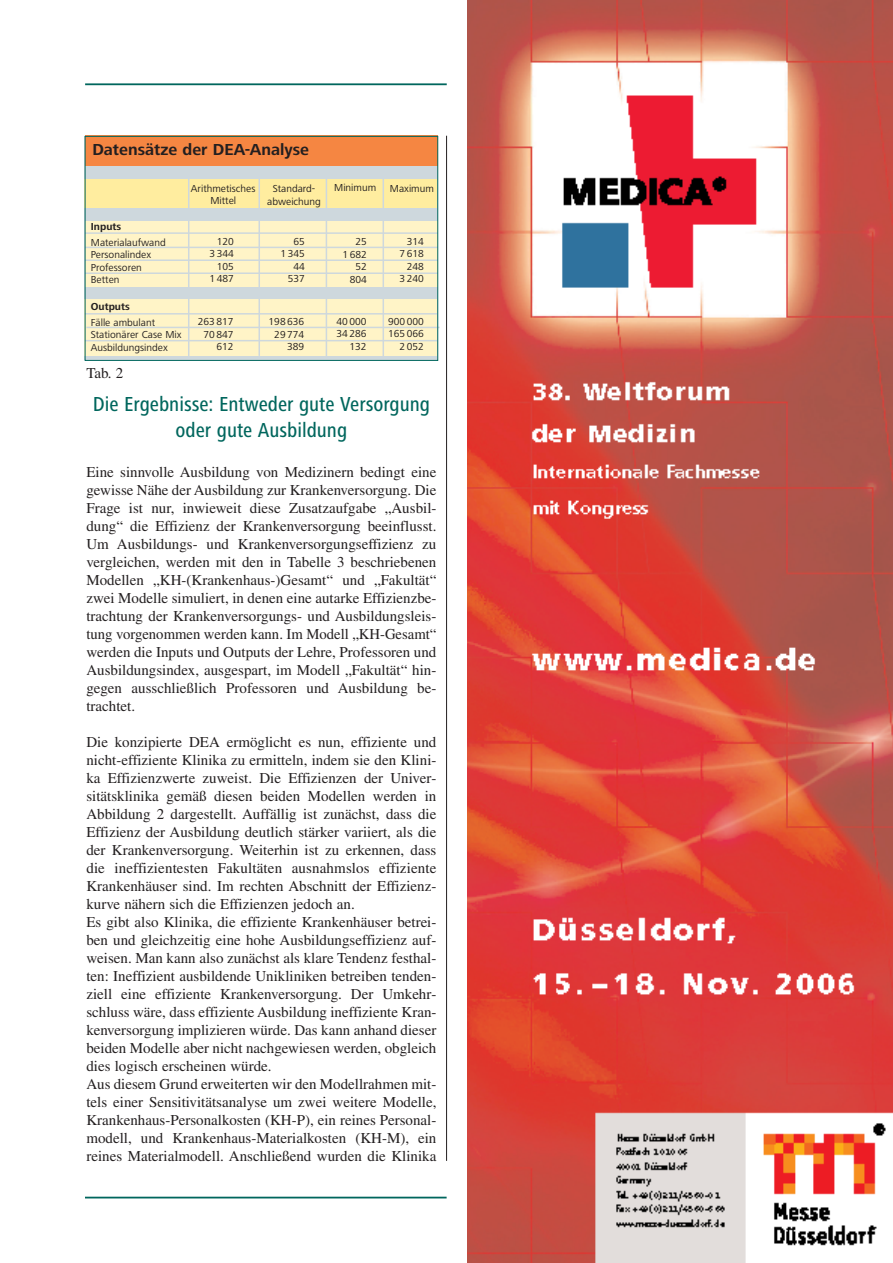
<style>
.page{position:relative;width:893px;height:1263px;background:#fff}
.page>*{position:absolute;margin:0;border:0;box-sizing:border-box;transform-origin:0 0}
.t1{font:500 condensed 21px/25.2px "Frutiger Next LT";color:#00665d;text-align:center}
.t2{font:700 16.5px "Frutiger Next LT";color:#231f20}
.t3{font:15px/18px "Times";color:#231f20;text-align:justify}
.t4{font:10.5px/12.6px "Frutiger Next LT";color:#231f20;text-align:right}
.t5{font:700 10.5px "Frutiger Next LT";color:#231f20}
</style>
<div class="page">
<div style="left:85px;top:136px;width:353px;height:224px;background:#ced8dd"></div>
<hr style="left:85px;top:1197px;width:361px;height:1px;background:#00665d">
<hr style="left:85px;top:83px;width:362px;height:2px;background:#00665d">
<hr style="left:446px;top:136px;width:1px;height:1025px;background:#231f20">
<img style="left:468px;top:0;width:424px;height:1263px">
<div style="left:85px;top:136px;width:352px;height:30px;background:#f58642"></div>
<div style="left:85px;top:180px;width:352px;height:28px;background:#ffed9f"></div>
<div style="left:85px;top:221px;width:352px;height:66px;background:#fff4c7"></div>
<div style="left:85px;top:299px;width:352px;height:56px;background:#fff4c7"></div>
<hr style="left:85px;top:232px;width:353px;height:2px;background:#ced8dd">
<hr style="left:85px;top:313px;width:353px;height:2px;background:#ced8dd">
<hr style="left:85px;top:259px;width:353px;height:2px;background:#ced8dd">
<hr style="left:85px;top:272px;width:353px;height:2px;background:#ced8dd">
<hr style="left:85px;top:247px;width:353px;height:1px;background:#ced8dd">
<hr style="left:86px;top:327px;width:353px;height:1px;background:#ced8dd">
<hr style="left:85px;top:340px;width:352px;height:1px;background:#ced8dd">
<hr style="left:188px;top:179px;width:1px;height:178px;background:#ced8dd">
<hr style="left:258px;top:178px;width:2px;height:178px;background:#ced8dd">
<hr style="left:325px;top:178px;width:2px;height:178px;background:#ced8dd">
<hr style="left:382px;top:178px;width:2px;height:178px;background:#ced8dd">
<div style="left:85px;top:136px;width:353px;height:225px;border:1px solid #00665d"></div>
<p class="t2" style="left:92px;top:143px;width:218px">Datensätze der DEA-Analyse</p>
<p class="t5" style="left:91px;top:222px;width:32px">Inputs</p>
<p class="t4" style="left:91px;top:237px;width:76px;text-align:left">Materialaufwand<br>Personalindex<br>Professoren<br>Betten</p>
<p class="t5" style="left:91px;top:302px;width:40px">Outputs</p>
<p class="t4" style="left:91px;top:317px;width:92px;text-align:left">Fälle ambulant<br>Stationärer Case Mix<br>Ausbildungsindex</p>
<p class="t3" style="left:86px;top:366px;width:38px">Tab. 2</p>
<p class="t4" style="left:191px;top:183px;width:66px;text-align:center">Arithmetisches<br>Mittel</p>
<p class="t4" style="left:267px;top:183px;width:55px;text-align:center">Standard&shy;abweichung</p>
<p class="t4" style="left:334px;top:183px;width:43px">Minimum</p>
<p class="t4" style="left:390px;top:183px;width:45px">Maximum</p>
<p class="t4" style="left:209px;top:236px;width:26px">120<br>3 344<br>105<br>1 487</p>
<p class="t4" style="left:280px;top:236px;width:26px">65<br>1 345<br>44<br>537</p>
<p class="t4" style="left:342px;top:236px;width:26px">25<br>1 682<br>52<br>804</p>
<p class="t4" style="left:399px;top:236px;width:26px">314<br>7 618<br>248<br>3 240</p>
<p class="t4" style="left:198px;top:316px;width:37px">263 817<br>70 847<br>612</p>
<p class="t4" style="left:268px;top:316px;width:37px">198 636<br>29 774<br>389</p>
<p class="t4" style="left:336px;top:316px;width:32px">40 000<br>34 286<br>132</p>
<p class="t4" style="left:388px;top:316px;width:37px">900 000<br>165 066<br>2 052</p>
<h1 class="t1" style="left:93px;top:394px;width:339px">Die Ergebnisse: Entweder gute Versorgung oder gute Ausbildung</h1>
<p class="t3" style="left:86px;top:464px;width:351px">Eine sinnvolle Ausbildung von Medizinern bedingt eine gewisse Nähe der Ausbildung zur Krankenversorgung. Die Frage ist nur, inwieweit diese Zusatzaufgabe „Ausbil&shy;dung“ die Effizienz der Krankenversorgung beeinflusst.<br>Um Ausbildungs- und Krankenversorgungseffizienz zu vergleichen, werden mit den in Tabelle 3 beschriebenen Modellen „KH-(Krankenhaus-)Gesamt“ und „Fakultät“ zwei Modelle simuliert, in denen eine autarke Effizienzbe&shy;trachtung der Krankenversorgungs- und Ausbildungsleis&shy;tung vorgenommen werden kann. Im Modell „KH-Gesamt“ werden die Inputs und Outputs der Lehre, Professoren und Ausbildungsindex, ausgespart, im Modell „Fakultät“ hin&shy;gegen ausschließlich Professoren und Ausbildung be&shy;trachtet.</p>
<p class="t3" style="left:86px;top:734px;width:351px;text-align:left">Die konzipierte DEA ermöglicht es nun, effiziente und nicht-effiziente Klinika zu ermitteln, indem sie den Klini&shy;ka Effizienzwerte zuweist. Die Effizienzen der Univer&shy;sitätsklinika gemäß diesen beiden Modellen werden in Abbildung 2 dargestellt. Auffällig ist zunächst, dass die Effizienz der Ausbildung deutlich stärker variiert, als die der Krankenversorgung. Weiterhin ist zu erkennen, dass die ineffizientesten Fakultäten ausnahmslos effiziente Krankenhäuser sind. Im rechten Abschnitt der Effizienz&shy;kurve nähern sich die Effizienzen jedoch an.<br>Es gibt also Klinika, die effiziente Krankenhäuser betrei&shy;ben und gleichzeitig eine hohe Ausbildungseffizienz auf&shy;weisen. Man kann also zunächst als klare Tendenz festhal&shy;ten: Ineffizient ausbildende Unikliniken betreiben tenden&shy;ziell eine effiziente Krankenversorgung. Der Umkehr&shy;schluss wäre, dass effiziente Ausbildung ineffiziente Kran&shy;kenversorgung implizieren würde. Das kann anhand dieser beiden Modelle aber nicht nachgewiesen werden, obgleich dies logisch erscheinen würde.<br>Aus diesem Grund erweiterten wir den Modellrahmen mit&shy;tels einer Sensitivitätsanalyse um zwei weitere Modelle, Krankenhaus-Personalkosten (KH-P), ein reines Personal&shy;modell, und Krankenhaus-Materialkosten (KH-M), ein reines Materialmodell. Anschließend wurden die Klinika</p>
</div>
